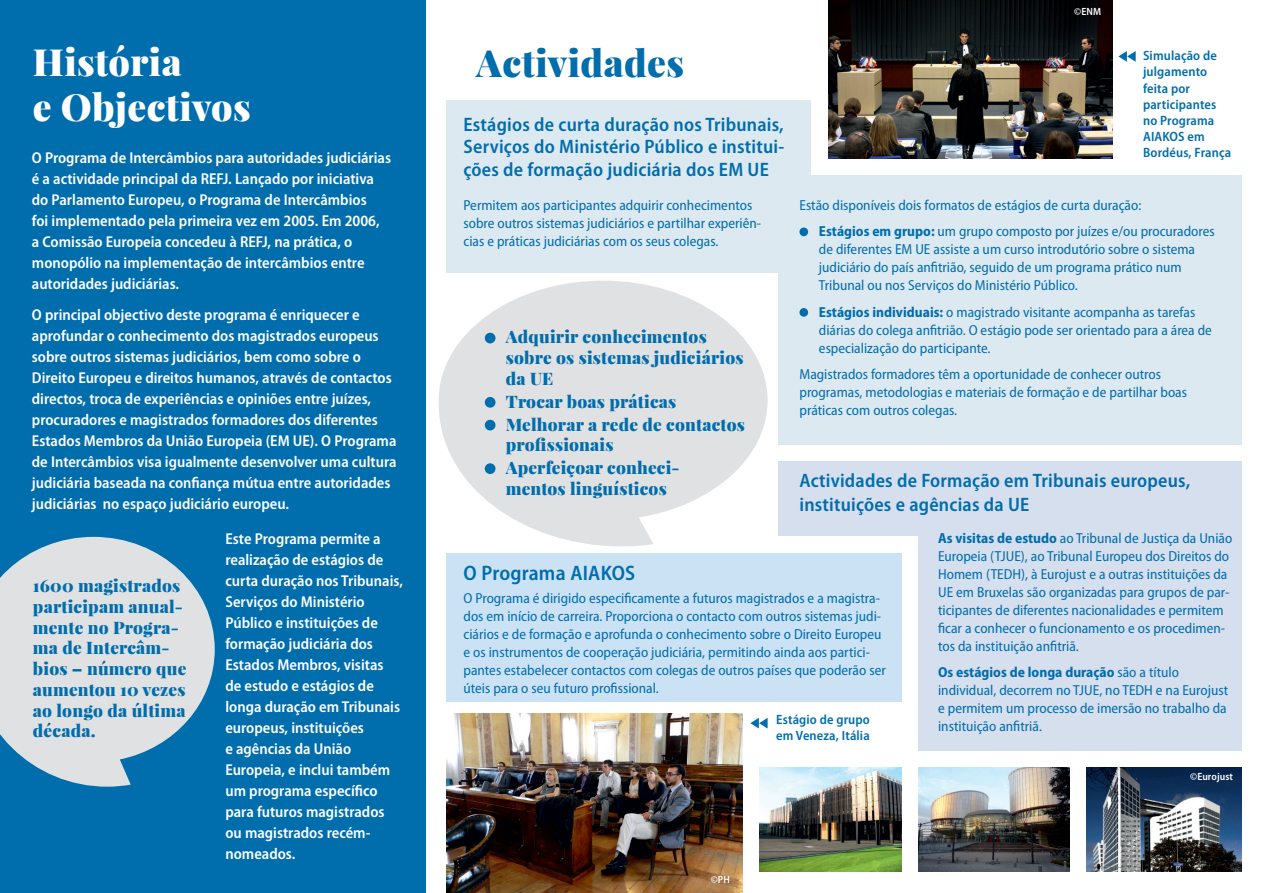
<style>
.page{position:relative;width:1263px;height:893px;background:#fff}
.page>*{position:absolute;margin:0;border:0;box-sizing:border-box;transform-origin:0 0}
.t1{font:900 37.5px/45px "Playfair Display";letter-spacing:.01em;color:#fff}
.t2{font:900 37.5px "Playfair Display";letter-spacing:.01em;color:#006dad}
.t3{font:600 semi-condensed 21px "Myriad Pro";letter-spacing:.01em;color:#006dad}
.t4{font:600 semi-condensed 19.5px/22.5px "Myriad Pro";letter-spacing:.01em;color:#006dad}
.t5{font:900 17.25px/20.7px "Playfair Display";letter-spacing:.01em;color:#006dad}
.t6{font:600 semi-condensed 15.75px/21px "Myriad Pro";color:#fff}
.t7{font:semi-condensed 14.55px/18px "Myriad Pro";color:#006dad}
.t8{font:600 semi-condensed 13.5px/16.2px "Myriad Pro";letter-spacing:.01em;color:#006dad}
.t9{font:600 semi-condensed 10.5px "Myriad Pro";letter-spacing:.01em;color:#fff}
.s1{font-weight:700}
</style>
<div class="page">
<svg style="left:439px;top:281px;width:328px;height:265px;fill:#e0e1e3"></svg>
<div style="left:778px;top:461px;width:464px;height:75px;background:#d5dfed"></div>
<div style="left:918px;top:534px;width:324px;height:217px;background:#d5dfed"></div>
<div style="left:778px;top:175px;width:464px;height:269px;background:#dde9f0"></div>
<div style="left:446px;top:100px;width:365px;height:173px;background:#dde9f0"></div>
<div style="left:446px;top:553px;width:455px;height:149px;background:#cbe2f5"></div>
<div style="left:0;top:0;width:425px;height:893px;background:#006dad"></div>
<img style="left:446px;top:714px;width:296px;height:179px">
<img style="left:828px;top:0;width:284px;height:158px">
<img style="left:918px;top:768px;width:152px;height:104px">
<img style="left:759px;top:768px;width:142px;height:104px">
<img style="left:1087px;top:768px;width:155px;height:104px">
<div style="left:799px;top:228px;width:9px;height:8px;background:#006dad;border-radius:50%"></div>
<div style="left:799px;top:308px;width:9px;height:9px;background:#006dad;border-radius:50%"></div>
<div style="left:485px;top:333px;width:10px;height:10px;background:#006dad;border-radius:50%"></div>
<div style="left:485px;top:397px;width:10px;height:11px;background:#006dad;border-radius:50%"></div>
<div style="left:485px;top:420px;width:10px;height:10px;background:#006dad;border-radius:50%"></div>
<div style="left:485px;top:463px;width:10px;height:11px;background:#006dad;border-radius:50%"></div>
<svg style="left:0;top:537px;width:215px;height:250px;fill:#e0e1e3"></svg>
<svg style="left:1118px;top:51px;width:18px;height:11px"></svg>
<svg style="left:750px;top:718px;width:18px;height:10px"></svg>
<h1 class="t1" style="left:33px;top:39px;width:219px">História<br>e Objectivos</h1>
<h1 class="t2" style="left:476px;top:38px;width:209px">Actividades</h1>
<p class="t6" style="left:32px;top:147px;width:361px">O Programa de Intercâmbios para autoridades judiciárias é a actividade principal da REFJ. Lançado por iniciativa do Parlamento Europeu, o Programa de Intercâmbios<br>foi implementado pela primeira vez em 2005. Em 2006, a Comissão Europeia concedeu à REFJ, na prática, o monopólio na implementação de intercâmbios entre autoridades judiciárias.</p>
<p class="t6" style="left:32px;top:305px;width:366px">O principal objectivo deste programa é enriquecer e aprofundar o conhecimento dos magistrados europeus sobre outros sistemas judiciários, bem como sobre o Direito Europeu e direitos humanos, através de contactos directos, troca de experiências e opiniões entre juízes, procuradores e magistrados formadores dos diferentes Estados Membros da União Europeia (EM UE). O Programa de Intercâmbios visa igualmente desenvolver uma cultura judiciária baseada na confiança mútua entre autoridades judiciárias no espaço judiciário europeu.</p>
<h3 class="t4" style="left:463px;top:113px;width:322px;text-align:justify">Estágios de curta duração nos Tribunais, Serviços do Ministério Público e institui&shy;ções de formação judiciária dos EM UE</h3>
<p class="t7" style="left:463px;top:196px;width:299px">Permitem aos participantes adquirir conhecimentos sobre outros sistemas judiciários e partilhar experiên&shy;cias e práticas judiciárias com os seus colegas.</p>
<p class="t5" style="left:506px;top:326px;width:239px">Adquirir conhecimentos sobre os sistemas judiciários da UE</p>
<p class="t5" style="left:506px;top:390px;width:241px;line-height:22.8px">Trocar boas práticas<br>Melhorar a rede de contactos</p>
<p class="t5" style="left:506px;top:433px;width:175px;line-height:22.8px">profissionais<br>Aperfeiçoar conheci-</p>
<p class="t5" style="left:506px;top:478px;width:163px">mentos linguísticos</p>
<p class="t9" style="left:1074px;top:6px;width:28px">©ENM</p>
<p class="t8" style="left:1143px;top:48px;width:90px">Simulação de julgamento feita por participantes no Programa<br>AIAKOS em<br>Bordéus, França</p>
<p class="t7" style="left:819px;top:192px;width:397px;line-height:26.5px;text-indent:-20px">Estão disponíveis dois formatos de estágios de curta duração:<br><span class="s1">Estágios em grupo:</span> um grupo composto por juízes e/ou procuradores</p>
<p class="t7" style="left:819px;top:241px;width:378px">de diferentes EM UE assiste a um curso introdutório sobre o sistema judiciário do país anfitrião, seguido de um programa prático num<br>Tribunal ou nos Serviços do Ministério Público.</p>
<p class="t7" style="left:819px;top:303px;width:394px"><span class="s1">Estágios individuais:</span> o magistrado visitante acompanha as tarefas diárias do colega anfitrião. O estágio pode ser orientado para a área de especialização do participante.</p>
<p class="t7" style="left:799px;top:366px;width:389px">Magistrados formadores têm a oportunidade de conhecer outros programas, metodologias e materiais de formação e de partilhar boas práticas com outros colegas.</p>
<h3 class="t4" style="left:799px;top:468px;width:392px;line-height:24px">Actividades de Formação em Tribunais europeus, instituições e agências da UE</h3>
<p class="t5" style="left:33px;top:575px;width:155px">1600 magistrados participam anual&shy;mente no Progra&shy;ma de Intercâm&shy;bios – número que aumentou 10 vezes ao longo da última década.</p>
<p class="t6" style="left:225px;top:529px;width:179px">Este Programa permite a realização de estágios de curta duração nos Tribunais,<br>Serviços do Ministério<br>Público e instituições de formação judiciária dos<br>Estados Membros, visitas de estudo e estágios de longa duração em Tribunais europeus, instituições<br>e agências da União<br>Europeia, e inclui também um programa específico para futuros magistrados ou magistrados recém&shy;nomeados.</p>
<h2 class="t3" style="left:463px;top:561px;width:173px">O Programa AIAKOS</h2>
<p class="t7" style="left:463px;top:589px;width:424px">O Programa é dirigido especificamente a futuros magistrados e a magistra&shy;dos em início de carreira. Proporciona o contacto com outros sistemas judi&shy;ciários e de formação e aprofunda o conhecimento sobre o Direito Europeu e os instrumentos de cooperação judiciária, permitindo ainda aos partici&shy;pantes estabelecer contactos com colegas de outros países que poderão ser úteis para o seu futuro profissional.</p>
<p class="t8" style="left:776px;top:711px;width:95px">Estágio de grupo em Veneza, Itália</p>
<p class="t9" style="left:711px;top:873px;width:21px">©PH</p>
<p class="t7" style="left:938px;top:529px;width:296px"><span class="s1">As visitas de estudo</span> ao Tribunal de Justiça da União Europeia (TJUE), ao Tribunal Europeu dos Direitos do Homem (TEDH), à Eurojust e a outras instituições da UE em Bruxelas são organizadas para grupos de par&shy;ticipantes de diferentes nacionalidades e permitem ficar a conhecer o funcionamento e os procedimen&shy;tos da instituição anfitriã.</p>
<p class="t7" style="left:938px;top:664px;width:292px"><span class="s1">Os estágios de longa duração</span> são a título individual, decorrem no TJUE, no TEDH e na Eurojust e permitem um processo de imersão no trabalho da instituição anfitriã.</p>
<p class="t9" style="left:1190px;top:771px;width:44px">©Eurojust</p>
</div>
